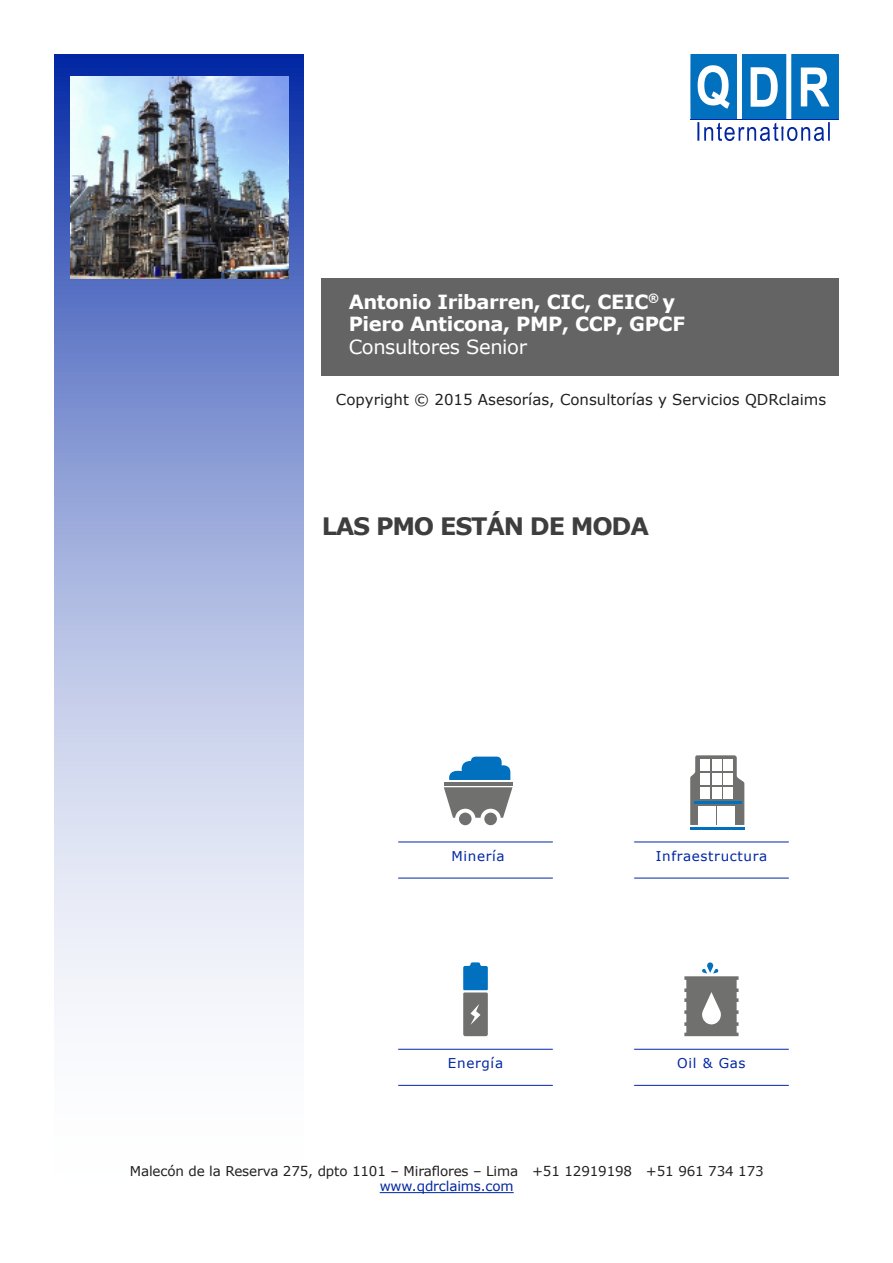
<style>
.page{position:relative;width:893px;height:1263px;background:#fff}
.page>*{position:absolute;margin:0;border:0;box-sizing:border-box;transform-origin:0 0}
.t1{font:700 24px "MS Reference Sans Serif";letter-spacing:-.05em;color:#3e3e3f}
.t2{font:700 19.5px "MS Reference Sans Serif";letter-spacing:-.02em;color:#fff}
.t3{font:19.5px "MS Reference Sans Serif";letter-spacing:-.02em;color:#fff}
.t4{font:15px "MS Reference Sans Serif";color:#231f20}
.t5{font:13.5px "MS Reference Sans Serif";letter-spacing:-.01em;color:#231f20}
.Header_H1{font:13.5px "MS Reference Sans Serif";letter-spacing:.05em;color:#0026a3}
.Header_H1-2{font:13.5px "MS Reference Sans Serif";letter-spacing:-.01em;color:#0026a3}
</style>
<div class="page">
<svg style="left:54px;top:54px;width:250px;height:956px;background:#a9b6e0"></svg>
<hr style="left:444px;top:782px;width:68px;height:3px;background:#70706e">
<svg style="left:444px;top:787px;width:68px;height:39px"></svg>
<svg style="left:449px;top:756px;width:61px;height:24px"></svg>
<hr style="left:634px;top:841px;width:155px;height:1px;background:#0026a3">
<hr style="left:398px;top:1049px;width:155px;height:1px;background:#0026a3">
<hr style="left:634px;top:1049px;width:155px;height:1px;background:#0026a3">
<hr style="left:398px;top:841px;width:155px;height:1px;background:#0026a3">
<hr style="left:634px;top:878px;width:155px;height:1px;background:#0026a3">
<hr style="left:398px;top:1085px;width:155px;height:1px;background:#0026a3">
<hr style="left:634px;top:1085px;width:155px;height:1px;background:#0026a3">
<hr style="left:398px;top:878px;width:155px;height:1px;background:#0026a3">
<svg style="left:690px;top:755px;width:54px;height:70px"></svg>
<hr style="left:694px;top:802px;width:48px;height:2px;background:#0070bf">
<hr style="left:690px;top:827px;width:54px;height:2px;background:#0070bf">
<div style="left:700px;top:759px;width:10px;height:12px;background:#fff"></div>
<div style="left:712px;top:759px;width:10px;height:12px;background:#fff"></div>
<div style="left:723px;top:759px;width:10px;height:12px;background:#fff"></div>
<div style="left:700px;top:773px;width:10px;height:11px;background:#fff"></div>
<div style="left:712px;top:773px;width:10px;height:11px;background:#fff"></div>
<div style="left:723px;top:773px;width:10px;height:11px;background:#fff"></div>
<div style="left:700px;top:787px;width:10px;height:11px;background:#fff"></div>
<div style="left:712px;top:787px;width:10px;height:11px;background:#fff"></div>
<div style="left:723px;top:787px;width:10px;height:11px;background:#fff"></div>
<div style="left:698px;top:806px;width:18px;height:19px;background:#fff"></div>
<div style="left:718px;top:806px;width:17px;height:19px;background:#fff"></div>
<svg style="left:463px;top:962px;width:25px;height:74px;background:#5a809a"></svg>
<svg style="left:684px;top:962px;width:54px;height:74px"></svg>
<div style="left:322px;top:279px;width:517px;height:97px;background:#646464"></div>
<hr style="left:380px;top:1192px;width:134px;height:1px;background:#0026a3">
<svg style="left:690px;top:54px;width:149px;height:87px"></svg>
<img style="left:70px;top:77px;width:218px;height:202px">
<p class="t2" style="left:349px;top:289px;width:328px">Antonio Iribarren, CIC, CEIC<sup>®</sup> y</p>
<p class="t2" style="left:349px;top:312px;width:338px">Piero Anticona, PMP, CCP, GPCF</p>
<p class="t3" style="left:349px;top:334px;width:180px">Consultores Senior</p>
<p class="t4" style="left:336px;top:390px;width:492px">Copyright © 2015 Asesorías, Consultorías y Servicios QDRclaims</p>
<p class="t1" style="left:322px;top:511px;width:329px">LAS PMO ESTÁN DE MODA</p>
<p class="Header_H1" style="left:451px;top:848px;width:55px">Minería</p>
<p class="Header_H1" style="left:656px;top:848px;width:113px">Infraestructura</p>
<p class="Header_H1" style="left:448px;top:1055px;width:57px">Energía</p>
<p class="Header_H1" style="left:677px;top:1055px;width:70px">Oil &amp; Gas</p>
<p class="t5" style="left:130px;top:1163px;width:635px">Malecón de la Reserva 275, dpto 1101 – Miraflores – Lima +51 12919198 +51 961 734 173</p>
<p class="Header_H1-2" style="left:380px;top:1178px;width:136px">www.qdrclaims.com</p>
</div>
